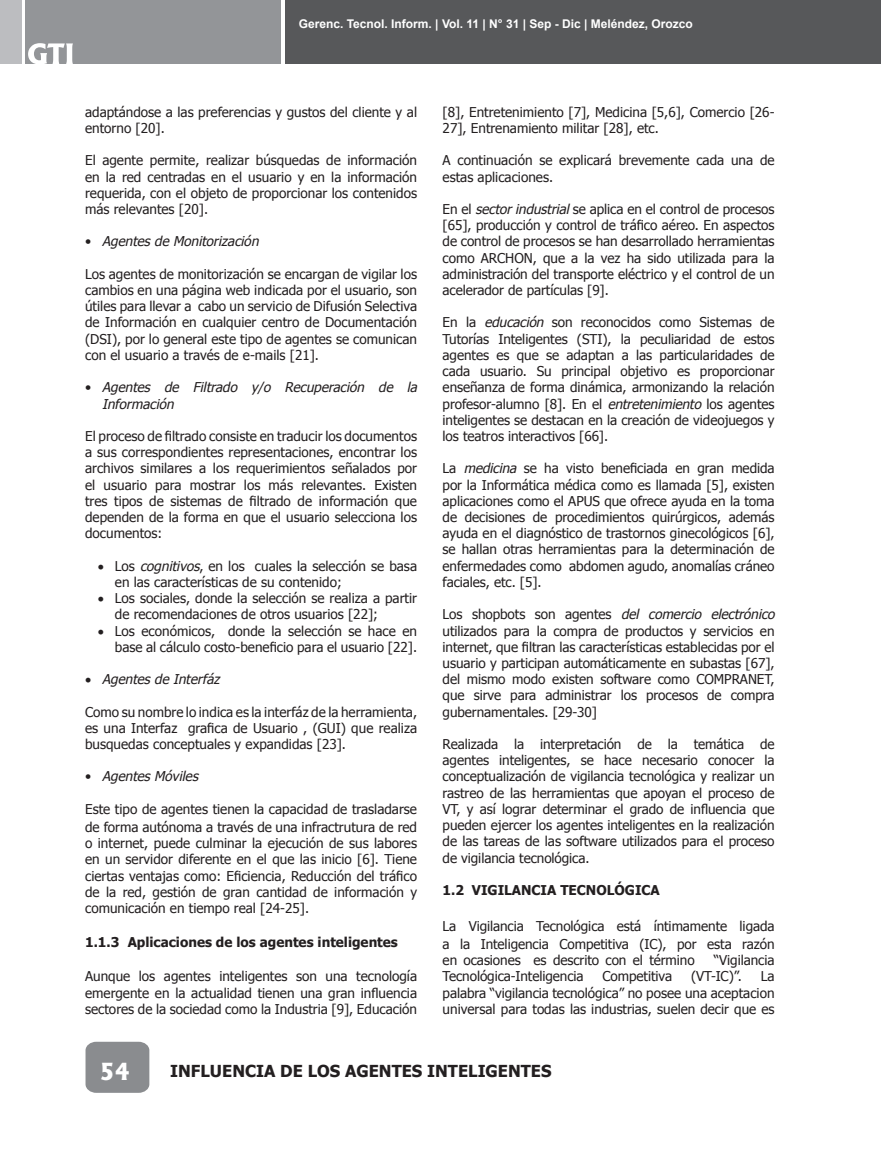
<style>
.page{position:relative;width:881px;height:1149px;background:#fff}
.page>*{position:absolute;margin:0;border:0;box-sizing:border-box;transform-origin:0 0}
.t1{font:800 22.5px "Albertus";color:#fff}
.t2{font:700 16.5px "Tahoma";color:#231f20}
.t3{font:13.5px/16.2px "Tahoma";color:#231f20;text-align:justify}
.t4{font:italic 13.5px/16.2px "Tahoma";color:#231f20}
.t5{font:700 13.5px "Tahoma";color:#231f20}
.t6{font:700 12px "Arial";color:#fff}
.s1{font-style:normal}
.s2{font-style:italic}
</style>
<div class="page">
<div style="left:285px;top:0;width:595px;height:64px;background:#57585a"></div>
<div style="left:26px;top:0;width:255px;height:64px;background:#939598"></div>
<div style="left:0;top:0;width:22px;height:64px;background:#bcbdc0"></div>
<div style="left:85px;top:1041px;width:64px;height:51px;background:#8a8c8f"></div>
<svg style="left:28px;top:43px;width:45px;height:21px"></svg>
<p class="t6" style="left:298px;top:16px;width:395px">Gerenc. Tecnol. Inform. | Vol. 11 | N° 31 | Sep - Dic | Meléndez, Orozco</p>
<p class="t3" style="left:85px;top:103px;width:333px">adaptándose a las preferencias y gustos del cliente y al entorno [20].</p>
<p class="t3" style="left:85px;top:152px;width:333px">El agente permite, realizar búsquedas de información en la red centradas en el usuario y en la información requerida, con el objeto de proporcionar los contenidos más relevantes [20].</p>
<p class="t4" style="left:85px;top:233px;width:178px"><span class="s1">•</span> Agentesde Monitorización</p>
<p class="t3" style="left:85px;top:265px;width:333px">Los agentes de monitorización se encargan de vigilar los cambios en una página web indicada por el usuario, son útiles para llevar a cabo un servicio de Difusión Selectiva de Información en cualquier centro de Documentación (DSI), por lo general este tipo de agentes se comunican con el usuario a través de e-mails [21].</p>
<p class="t4" style="left:102px;top:378px;width:320px;text-indent:-17px"><span class="s1">•</span> Agentes de Filtrado y/o Recuperación de la<br>Información</p>
<p class="t3" style="left:85px;top:427px;width:333px">El proceso de filtrado consiste en traducir los documentos a sus correspondientes representaciones, encontrar los archivos similares a los requerimientos señalados por el usuario para mostrar los más relevantes. Existen tres tipos de sistemas de filtrado de información que dependen de la forma en que el usuario selecciona los documentos:</p>
<p class="t3" style="left:115px;top:557px;width:303px;text-indent:-17px">• Los <span class="s2">cognitivos</span>, en los cuales la selección se basa en las características de su contenido;</p>
<p class="t3" style="left:115px;top:589px;width:303px;text-indent:-17px">• Los sociales, donde la selección se realiza a partir de recomendaciones de otros usuarios [22];</p>
<p class="t3" style="left:98px;top:621px;width:320px;text-align:right">• Los económicos, donde la selección se hace en base al cálculo costo-beneficio para el usuario [22].</p>
<p class="t4" style="left:85px;top:670px;width:139px">• Agentesde Interfáz</p>
<p class="t3" style="left:85px;top:702px;width:333px">Como su nombre lo indica es la interfáz de la herramienta, es una Interfaz grafica de Usuario , (GUI) que realiza busquedas conceptuales y expandidas [23].</p>
<p class="t4" style="left:85px;top:767px;width:118px"><span class="s1">•</span> AgentesMóviles</p>
<p class="t3" style="left:85px;top:799px;width:333px;line-height:18px">Este tipo de agentes tienen la capacidad de trasladarse de forma autónoma a través de una infractrutura de red</p>
<p class="t3" style="left:85px;top:834px;width:333px">o internet, puede culminar la ejecución de sus labores en un servidor diferente en el que las inicio [6]. Tiene ciertas ventajas como: Eficiencia, Reducción del tráfico de la red, gestión de gran cantidad de información y comunicación en tiempo real [24-25].</p>
<p class="t5" style="left:85px;top:932px;width:314px">1.1.3 Aplicaciones de los agentes inteligentes</p>
<p class="t3" style="left:85px;top:967px;width:333px">Aunque los agentes inteligentes son una tecnología emergente en la actualidad tienen una gran influencia sectores de la sociedad como la Industria [9], Educación</p>
<p class="t3" style="left:442px;top:103px;width:333px">[8], Entretenimiento [7], Medicina [5,6], Comercio [26-<br>27], Entrenamiento militar [28], etc.</p>
<p class="t3" style="left:442px;top:152px;width:333px">A continuación se explicará brevemente cada una de estas aplicaciones.</p>
<p class="t3" style="left:442px;top:200px;width:333px">En el <span class="s2">sectorindustrial</span>se aplica en el control de procesos [65], producción y control de tráfico aéreo. En aspectos de control de procesos se han desarrollado herramientas como ARCHON, que a la vez ha sido utilizada para la administración del transporte eléctrico y el control de un acelerador de partículas [9].</p>
<p class="t3" style="left:442px;top:314px;width:333px">En la <span class="s2">educación</span> son reconocidos como Sistemas de Tutorías Inteligentes (STI), la peculiaridad de estos agentes es que se adaptan a las particularidades de cada usuario. Su principal objetivo es proporcionar enseñanza de forma dinámica, armonizando la relación profesor-alumno [8]. En el <span class="s2">entretenimiento</span> los agentes inteligentes se destacan en la creación de videojuegos y los teatros interactivos [66].</p>
<p class="t3" style="left:442px;top:459px;width:333px">La <span class="s2">medicina</span> se ha visto beneficiada en gran medida por la Informática médica como es llamada [5], existen aplicaciones como el APUS que ofrece ayuda en la toma de decisiones de procedimientos quirúrgicos, además ayuda en el diagnóstico de trastornos ginecológicos [6], se hallan otras herramientas para la determinación de enfermedades como abdomen agudo, anomalías cráneo faciales, etc. [5].</p>
<p class="t3" style="left:442px;top:605px;width:337px;text-align:left">L o s s h o p b o t s s o n a g e n t e s <span class="s2">del comercio electrónico </span>utilizados para la compra de productos y servicios en internet, que filtran las características establecidas por el usuario y participan automáticamente en subastas [67], del mismo modo existen software como COMPRANET, que sirve para administrar los procesos de compra gubernamentales. [29-30]</p>
<p class="t3" style="left:442px;top:735px;width:333px">Realizada la interpretación de la temática de agentes inteligentes, se hace necesario conocer la conceptualización de vigilancia tecnológica y realizar un rastreo de las herramientas que apoyan el proceso de VT, y así lograr determinar el grado de influencia que pueden ejercer los agentes inteligentes en la realización de las tareas de las software utilizados para el proceso de vigilancia tecnológica.</p>
<p class="t5" style="left:442px;top:880px;width:218px">1.2 VIGILANCIA TECNOLÓGICA</p>
<p class="t3" style="left:442px;top:916px;width:333px;line-height:18px">La Vigilancia Tecnológica está íntimamente ligada a la Inteligencia Competitiva (IC), por esta razón</p>
<p class="t3" style="left:442px;top:951px;width:253px">en ocasiones es descrito con el término</p>
<p class="t3" style="left:713px;top:951px;width:62px">“Vigilancia</p>
<p class="t3" style="left:442px;top:967px;width:142px">Tecnológica-Inteligencia</p>
<p class="t3" style="left:602px;top:967px;width:71px">Competitiva</p>
<p class="t3" style="left:690px;top:967px;width:52px">(VT-IC)”.</p>
<p class="t3" style="left:442px;top:967px;width:333px;text-indent:318px">La palabra “vigilancia tecnológica” no posee una aceptacion universal para todas las industrias, suelen decir que es</p>
<h1 class="t1" style="left:100px;top:1057px;width:31px">54</h1>
<p class="t2" style="left:170px;top:1058px;width:382px">INFLUENCIA DE LOS AGENTES INTELIGENTES</p>
</div>
